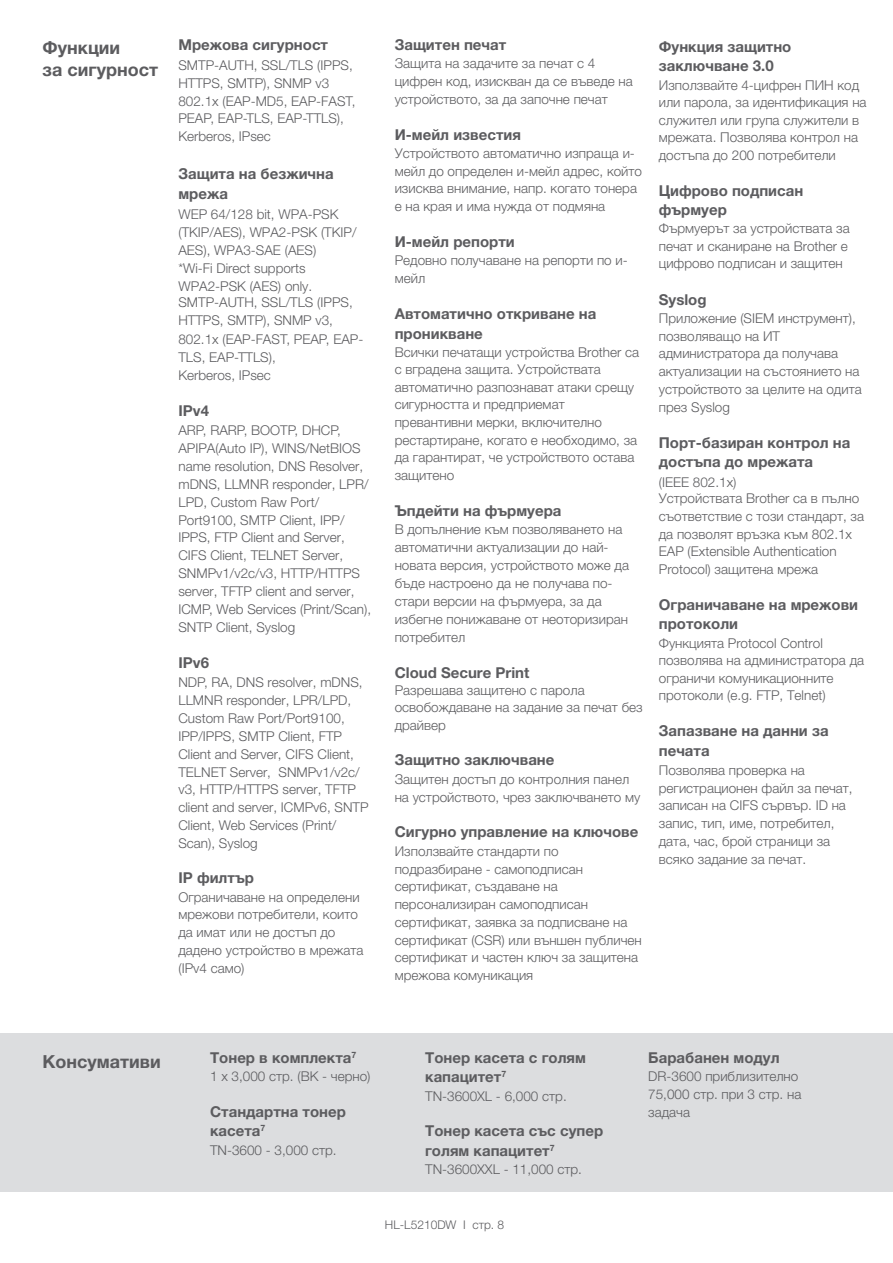
<style>
.page{position:relative;width:893px;height:1263px;background:#fff}
.page>*{position:absolute;margin:0;border:0;box-sizing:border-box;transform-origin:0 0}
.Body{font:700 18px/21.6px "Helvetica Neue LTW1 G";color:#5c5c5f}
.Body-2{font:700 15px/19.4px "Helvetica Neue LTW1 G";color:#5c5c5f}
.Body-3{font:300 13.5px/18px "Helvetica Neue LTW1 G";color:#5c5c5f}
.Body-4{font:300 12px "Helvetica Neue LTW1 G";color:#5c5c5f}
</style>
<div class="page">
<div style="left:0;top:1033px;width:893px;height:159px;background:#dcdddf"></div>
<p class="Body" style="left:43px;top:37px;width:117px">Функции<br>за сигурност</p>
<p class="Body-2" style="left:178px;top:35px;width:151px">Мрежова сигурност</p>
<p class="Body-3" style="left:178px;top:56px;width:179px">SMTP-AUTH, SSL/TLS (IPPS,<br>HTTPS, SMTP), SNMP v3<br>802.1x (EAP-MD5, EAP-FAST,<br>PEAP, EAP-TLS, EAP-TTLS),<br>Kerberos, IPsec</p>
<p class="Body-2" style="left:178px;top:164px;width:157px;line-height:20px">Защита на безжична мрежа</p>
<p class="Body-3" style="left:178px;top:205px;width:186px">WEP 64/128 bit, WPA-PSK (TKIP/AES), WPA2-PSK (TKIP/<br>AES), WPA3-SAE (AES)<br>*Wi-Fi Direct supports<br>WPA2-PSK (AES) only.<br>SMTP-AUTH, SSL/TLS (IPPS,<br>HTTPS, SMTP), SNMP v3,<br>802.1x (EAP-FAST, PEAP, EAP-<br>TLS, EAP-TTLS),<br>Kerberos, IPsec</p>
<p class="Body-2" style="left:178px;top:401px;width:32px">IPv4</p>
<p class="Body-3" style="left:178px;top:421px;width:194px">ARP, RARP, BOOTP, DHCP,<br>APIPA(Auto IP), WINS/NetBIOS name resolution, DNS Resolver, mDNS, LLMNR responder, LPR/<br>LPD, Custom Raw Port/<br>Port9100, SMTP Client, IPP/<br>IPPS, FTP Client and Server,<br>CIFS Client, TELNET Server,<br>SNMPv1/v2c/v3, HTTP/HTTPS server, TFTP client and server,<br>ICMP, Web Services (Print/Scan),<br>SNTP Client, Syslog</p>
<p class="Body-2" style="left:178px;top:653px;width:32px">IPv6</p>
<p class="Body-3" style="left:178px;top:673px;width:192px">NDP, RA, DNS resolver, mDNS,<br>LLMNR responder, LPR/LPD,<br>Custom Raw Port/Port9100,<br>IPP/IPPS, SMTP Client, FTP<br>Client and Server, CIFS Client,<br>TELNET Server, SNMPv1/v2c/ v3, HTTP/HTTPS server, TFTP client and server, ICMPv6, SNTP<br>Client, Web Services (Print/<br>Scan), Syslog</p>
<p class="Body-2" style="left:178px;top:868px;width:77px">IP филтър</p>
<p class="Body-3" style="left:178px;top:888px;width:187px">Ограничаване на определени мрежови потребители, които да имат или не достъп до дадено устройство в мрежата (IPv4 само)</p>
<p class="Body-2" style="left:395px;top:35px;width:113px">Защитен печат</p>
<p class="Body-3" style="left:395px;top:55px;width:240px">Защита на задачите за печат с 4 цифрен код, изискван да се въведе на устройството, за да започне печат</p>
<p class="Body-2" style="left:395px;top:125px;width:128px">И-мейл известия</p>
<p class="Body-3" style="left:395px;top:145px;width:249px">Устройството автоматично изпраща и&shy;мейл до определен и-мейл адрес, който изисква внимание, напр. когато тонера е на края и има нужда от подмяна</p>
<p class="Body-2" style="left:395px;top:232px;width:122px">И-мейл репорти</p>
<p class="Body-3" style="left:395px;top:252px;width:235px">Редовно получаване на репорти по и&shy;мейл</p>
<p class="Body-2" style="left:395px;top:304px;width:203px">Автоматично откриване на проникване</p>
<p class="Body-3" style="left:395px;top:343px;width:246px;line-height:17.5px">Всички печатащи устройства Brother са с вградена защита. Устройствата автоматично разпознават атаки срещу сигурността и предприемат превантивни мерки, включително рестартиране, когато е необходимо, за да гарантират, че устройството остава защитено</p>
<p class="Body-2" style="left:395px;top:501px;width:168px">Ъпдейти на фърмуера</p>
<p class="Body-3" style="left:395px;top:521px;width:236px">В допълнение към позволяването на автоматични актуализации до най&shy;новата версия, устройството може да бъде настроено да не получава по&shy;стари версии на фърмуера, за да избегне понижаване от неоторизиран потребител</p>
<p class="Body-2" style="left:395px;top:663px;width:136px">Cloud Secure Print</p>
<p class="Body-3" style="left:395px;top:682px;width:250px;line-height:17.2px">Разрешава защитено с парола освобождаване на задание за печат без драйвер</p>
<p class="Body-2" style="left:395px;top:750px;width:161px">Защитно заключване</p>
<p class="Body-3" style="left:395px;top:770px;width:247px">Защитен достъп до контролния панел на устройството, чрез заключването му</p>
<p class="Body-2" style="left:395px;top:822px;width:245px">Сигурно управление на ключове</p>
<p class="Body-3" style="left:395px;top:842px;width:249px">Използвайте стандарти по подразбиране - самоподписан сертификат, създаване на персонализиран самоподписан сертификат, заявка за подписване на сертификат (CSR) или външен публичен сертификат и частен ключ за защитена мрежова комуникация</p>
<p class="Body-2" style="left:659px;top:37px;width:134px">Функция защитно заключване 3.0</p>
<p class="Body-3" style="left:659px;top:76px;width:209px">Използвайте 4-цифрен ПИН код или парола, за идентификация на служител или група служители в мрежата. Позволява контрол на достъпа до 200 потребители</p>
<p class="Body-2" style="left:659px;top:181px;width:146px">Цифрово подписан фърмуер</p>
<p class="Body-3" style="left:659px;top:220px;width:192px;line-height:17.4px">Фърмуерът за устройствата за печат и сканиране на Brother е цифрово подписан и защитен</p>
<p class="Body-2" style="left:659px;top:290px;width:49px">Syslog</p>
<p class="Body-3" style="left:659px;top:309px;width:204px">Приложение (SIEM инструмент), позволяващо на ИТ администратора да получава актуализации на състоянието на устройството за целите на одита през Syslog</p>
<p class="Body-2" style="left:659px;top:433px;width:193px">Порт-базиран контрол на достъпа до мрежата</p>
<p class="Body-3" style="left:659px;top:473px;width:207px;line-height:17.4px">(IEEE 802.1x)<br>Устройствата Brother са в пълно съответствие с този стандарт, за да позволят връзка към 802.1x<br>EAP (Extensible Authentication<br>Protocol) защитена мрежа</p>
<p class="Body-2" style="left:659px;top:595px;width:201px">Ограничаване на мрежови протоколи</p>
<p class="Body-3" style="left:659px;top:634px;width:207px;line-height:17.5px">Функцията Protocol Control позволява на администратора да ограничи комуникационните протоколи (e.g. FTP, Telnet)</p>
<p class="Body-2" style="left:659px;top:721px;width:171px;line-height:19.8px">Запазване на данни за печата</p>
<p class="Body-3" style="left:659px;top:761px;width:195px">Позволява проверка на регистрационен файл за печат, записан на CIFS сървър. ID на запис, тип, име, потребител, дата, час, брой страници за всяко задание за печат.</p>
<p class="Body" style="left:43px;top:1051px;width:120px">Консумативи</p>
<p class="Body-2" style="left:210px;top:1048px;width:148px">Тонер в комплекта<sup>7</sup></p>
<p class="Body-3" style="left:210px;top:1067px;width:162px">1 x 3,000 стр. (BK - черно)</p>
<p class="Body-2" style="left:210px;top:1102px;width:137px">Стандартна тонер касета<sup>7</sup></p>
<p class="Body-3" style="left:210px;top:1141px;width:128px">TN-3600 - 3,000 стр.</p>
<p class="Body-2" style="left:425px;top:1048px;width:162px">Тонер касета с голям капацитет<sup>7</sup></p>
<p class="Body-3" style="left:425px;top:1087px;width:143px">TN-3600XL - 6,000 стр.</p>
<p class="Body-2" style="left:425px;top:1121px;width:179px">Тонер касета със супер голям капацитет<sup>7</sup></p>
<p class="Body-3" style="left:425px;top:1160px;width:158px">TN-3600XXL - 11,000 стр.</p>
<p class="Body-4" style="left:385px;top:1217px;width:121px">HL-L5210DW I стр. 8</p>
<p class="Body-2" style="left:648px;top:1048px;width:133px">Барабанен модул</p>
<p class="Body-3" style="left:648px;top:1068px;width:155px">DR-3600 приблизително<br>75,000 стр. при 3 стр. на задача</p>
</div>
